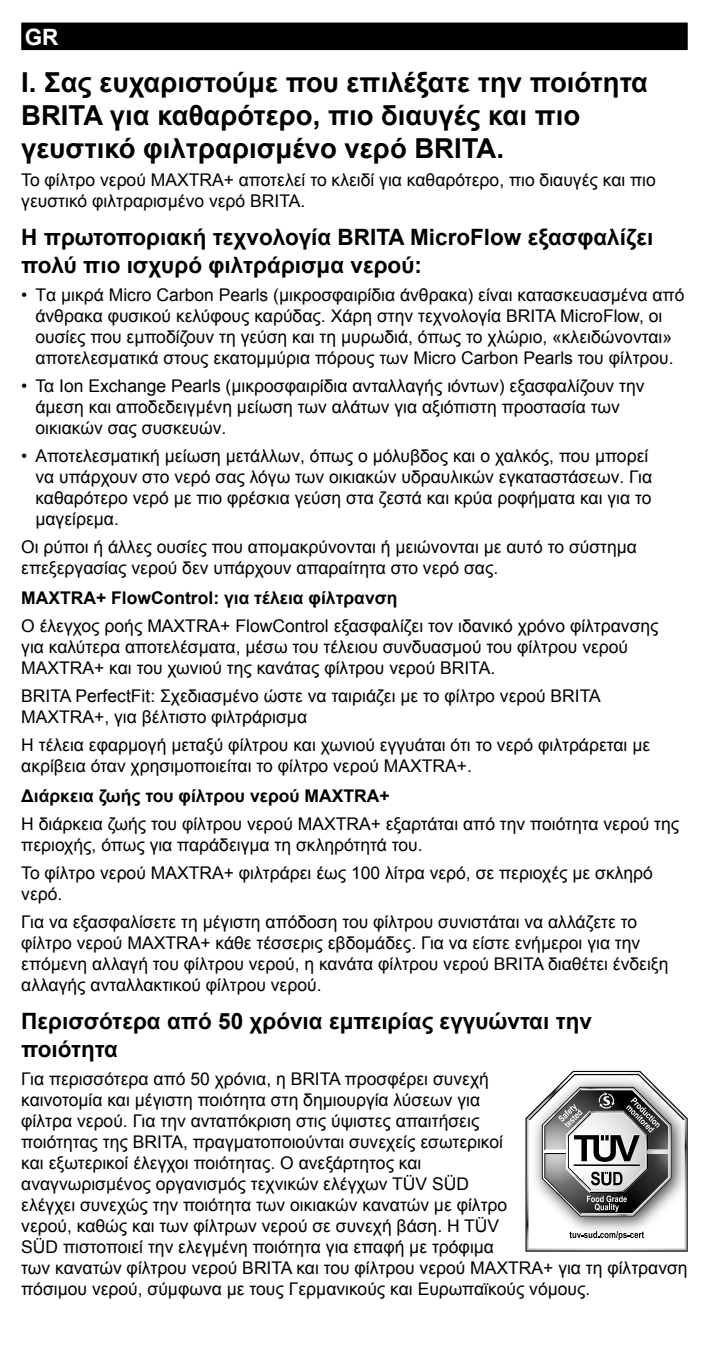
<style>
.page{position:relative;width:709px;height:1347px;background:#fff}
.page>*{position:absolute;margin:0;border:0;box-sizing:border-box;transform-origin:0 0}
.t1{font:700 27.5px/33px "Arial";color:#000}
.t2{font:700 22.5px/27.5px "Arial";color:#000}
.t3{font:700 22.5px "Arial";color:#fff}
.t4{font:17.5px/21px "Arial";color:#000}
.t5{font:700 17.5px "Arial";color:#000}
</style>
<div class="page">
<div style="left:21px;top:23px;width:666px;height:27px;background:#000"></div>
<svg style="left:525px;top:1070px;width:162px;height:181px"></svg>
<p class="t3" style="left:25px;top:22px;width:35px">GR</p>
<h1 class="t1" style="left:21px;top:67px;width:628px">I. Σας ευχαριστούμε που επιλέξατε την ποιότητα<br>BRITA για καθαρότερο, πιο διαυγές και πιο γευστικό φιλτραρισμένο νερό BRITA.</h1>
<p class="t4" style="left:21px;top:170px;width:636px">Το φίλτρο νερού MAXTRA+ αποτελεί το κλειδί για καθαρότερο, πιο διαυγές και πιο γευστικό φιλτραρισμένο νερό BRITA.</p>
<p class="t2" style="left:21px;top:224px;width:633px">Η πρωτοποριακή τεχνολογία BRITA MicroFlow εξασφαλίζει πολύ πιο ισχυρό φιλτράρισμα νερού:</p>
<p class="t4" style="left:21px;top:284px;width:664px;text-align:center">• Tα μικρά Micro Carbon Pearls (μικροσφαιρίδια άνθρακα) είναι κατασκευασμένα από άνθρακα φυσικού κελύφους καρύδας. Χάρη στην τεχνολογία BRITA MicroFlow, οι ουσίες που εμποδίζουν τη γεύση και τη μυρωδιά, όπως το χλώριο, «κλειδώνονται» αποτελεσματικά στους εκατομμύρια πόρους των Micro Carbon Pearls του φίλτρου.</p>
<p class="t4" style="left:35px;top:375px;width:610px;text-indent:-14px">• Τα Ion Exchange Pearls (μικροσφαιρίδια ανταλλαγής ιόντων) εξασφαλίζουν την άμεση και αποδεδειγμένη μείωση των αλάτων για αξιόπιστη προστασία των οικιακών σας συσκευών.</p>
<p class="t4" style="left:35px;top:445px;width:618px;text-indent:-14px">• Αποτελεσματική μείωση μετάλλων, όπως ο μόλυβδος και ο χαλκός, που μπορεί να υπάρχουν στο νερό σας λόγω των οικιακών υδραυλικών εγκαταστάσεων. Για καθαρότερο νερό με πιο φρέσκια γεύση στα ζεστά και κρύα ροφήματα και για το μαγείρεμα.</p>
<p class="t4" style="left:21px;top:537px;width:617px">Οι ρύποι ή άλλες ουσίες που απομακρύνονται ή μειώνονται με αυτό το σύστημα επεξεργασίας νερού δεν υπάρχουν απαραίτητα στο νερό σας.</p>
<p class="t5" style="left:21px;top:586px;width:378px">MAXTRA+ FlowControl: για τέλεια φίλτρανση</p>
<p class="t4" style="left:21px;top:615px;width:639px">Ο έλεγχος ροής MAXTRA+ FlowControl εξασφαλίζει τον ιδανικό χρόνο φίλτρανσης για καλύτερα αποτελέσματα, μέσω του τέλειου συνδυασμού του φίλτρου νερού<br>MAXTRA+ και του χωνιού της κανάτας φίλτρου νερού BRITA.</p>
<p class="t4" style="left:21px;top:685px;width:581px">BRITA PerfectFit: Σχεδιασμένο ώστε να ταιριάζει με το φίλτρο νερού BRITA<br>MAXTRA+, για βέλτιστο φιλτράρισμα</p>
<p class="t4" style="left:21px;top:734px;width:630px">Η τέλεια εφαρμογή μεταξύ φίλτρου και χωνιού εγγυάται ότι το νερό φιλτράρεται με ακρίβεια όταν χρησιμοποιείται το φίλτρο νερού MAXTRA+.</p>
<p class="t5" style="left:21px;top:784px;width:370px">Διάρκεια ζωής του φίλτρου νερού MAXTRA+</p>
<p class="t4" style="left:21px;top:813px;width:659px">Η διάρκεια ζωής του φίλτρου νερού MAXTRA+ εξαρτάται από την ποιότητα νερού της περιοχής, όπως για παράδειγμα τη σκληρότητά του.</p>
<p class="t4" style="left:21px;top:862px;width:633px">Το φίλτρο νερού MAXTRA+ φιλτράρει έως 100 λίτρα νερό, σε περιοχές με σκληρό νερό.</p>
<p class="t4" style="left:21px;top:911px;width:648px">Για να εξασφαλίσετε τη μέγιστη απόδοση του φίλτρου συνιστάται να αλλάζετε το φίλτρο νερού MAXTRA+ κάθε τέσσερις εβδομάδες. Για να είστε ενήμεροι για την επόμενη αλλαγή του φίλτρου νερού, η κανάτα φίλτρου νερού BRITA διαθέτει ένδειξη αλλαγής ανταλλακτικού φίλτρου νερού.</p>
<p class="t2" style="left:21px;top:1008px;width:572px">Περισσότερα από 50 χρόνια εμπειρίας εγγυώνται την ποιότητα</p>
<p class="t4" style="left:21px;top:1068px;width:668px">Για περισσότερα από 50 χρόνια, η BRITA προσφέρει συνεχή<br>καινοτομία και μέγιστη ποιότητα στη δημιουργία λύσεων για<br>φίλτρα νερού. Για την ανταπόκριση στις ύψιστες απαιτήσεις<br>ποιότητας της BRITA, πραγματοποιούνται συνεχείς εσωτερικοί<br>και εξωτερικοί έλεγχοι ποιότητας. Ο ανεξάρτητος και<br>αναγνωρισμένος οργανισμός τεχνικών ελέγχων TÜV SÜD<br>ελέγχει συνεχώς την ποιότητα των οικιακών κανατών με φίλτρο<br>νερού, καθώς και των φίλτρων νερού σε συνεχή βάση. Η TÜV<br>SÜD πιστοποιεί την ελεγμένη ποιότητα για επαφή με τρόφιμα<br>των κανατών φίλτρου νερού BRITA και του φίλτρου νερού MAXTRA+ για τη φίλτρανση πόσιμου νερού, σύμφωνα με τους Γερμανικούς και Ευρωπαϊκούς νόμους.</p>
</div>
